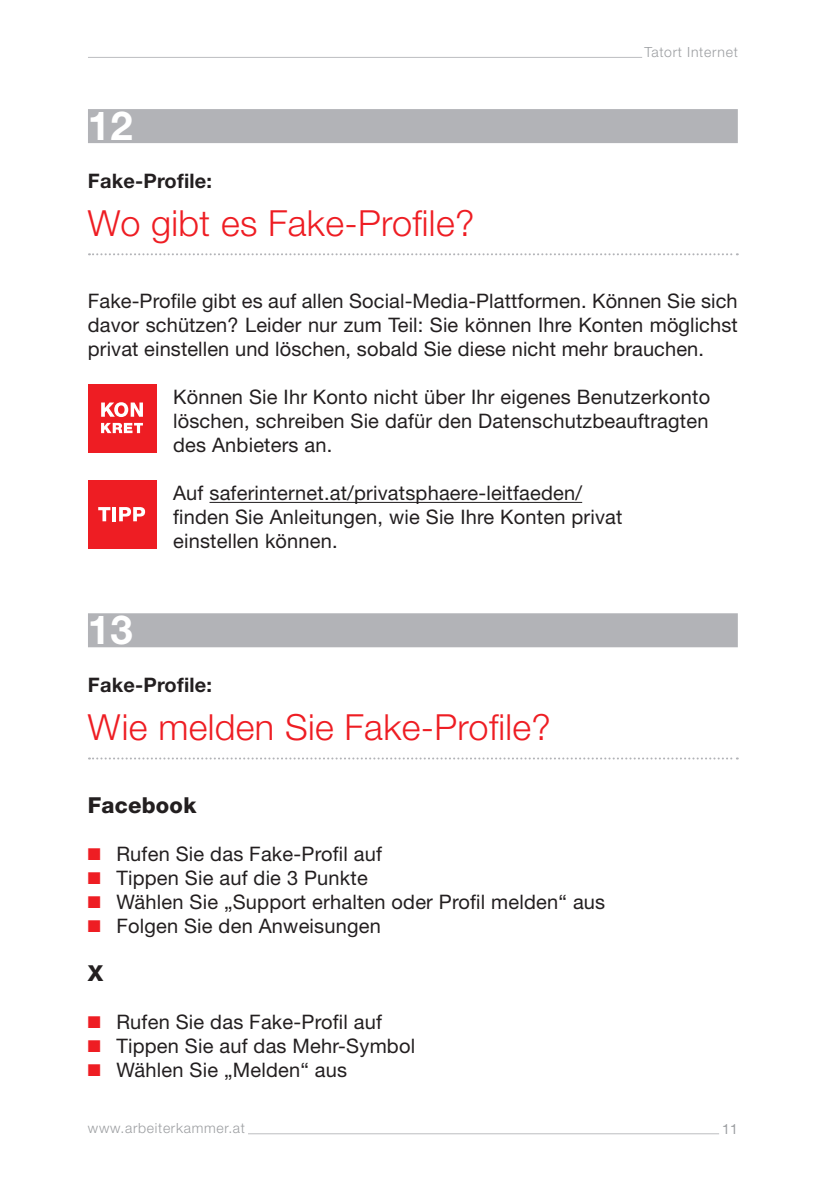
<style>
.page{position:relative;width:840px;height:1191px;background:#fff}
.page>*{position:absolute;margin:0;border:0;box-sizing:border-box;transform-origin:0 0}
.t1{font:700 40px "Helvetica Neue LT Std";color:#fff}
.t2{font:300 36px "Helvetica Neue LT Std";letter-spacing:.01em;color:#ee1d23}
.t3{font:800 22px "Helvetica Neue LT Std";letter-spacing:.01em;color:#231f20}
.t4{font:20px/24px "Helvetica Neue LT Std";letter-spacing:.01em;color:#231f20;text-align:justify}
.t5{font:700 20px "Helvetica Neue LT Std";letter-spacing:.01em;color:#231f20}
.t6{font:300 14px "Helvetica Neue LT Std";letter-spacing:.05em;color:#9d9fa2}
.t7{font:14px "Helvetica Neue LT Std";color:#9d9fa2}
.s1{color:#ee1d23}
</style>
<div class="page">
<hr style="left:248px;top:1133px;width:470px;height:1px;background:#bcbdc0">
<hr style="left:88px;top:57px;width:553px;height:1px;background:#bcbdc0">
<div style="left:88px;top:109px;width:649px;height:34px;background:#b2b3b7"></div>
<svg style="left:89px;top:253px;width:648px;height:2px"></svg>
<hr style="left:209px;top:502px;width:373px;height:1px;background:#231f20">
<div style="left:88px;top:613px;width:649px;height:34px;background:#b2b3b7"></div>
<svg style="left:89px;top:757px;width:648px;height:2px"></svg>
<div style="left:88px;top:384px;width:68px;height:68px;background:#ee1d23"></div>
<svg style="left:101px;top:402px;width:42px;height:15px"></svg>
<svg style="left:101px;top:423px;width:42px;height:10px"></svg>
<div style="left:88px;top:480px;width:68px;height:68px;background:#ee1d23"></div>
<svg style="left:98px;top:507px;width:12px;height:14px"></svg>
<hr style="left:112px;top:507px;width:4px;height:14px;background:#fff">
<svg style="left:119px;top:507px;width:26px;height:14px"></svg>
<h1 class="t1" style="left:88px;top:101px;width:46px">12</h1>
<p class="t5" style="left:88px;top:169px;width:126px">Fake-Profile:</p>
<h2 class="t2" style="left:88px;top:201px;width:388px">Wo gibt es Fake-Profile?</h2>
<p class="t6" style="left:644px;top:43px;width:95px">Tatort Internet</p>
<p class="t4" style="left:88px;top:289px;width:651px">Fake-Profile gibt es auf allen Social-Media-Plattformen. Können Sie sich davor schützen? Leider nur zum Teil: Sie können Ihre Konten möglichst privat einstellen und löschen, sobald Sie diese nicht mehr brauchen.</p>
<p class="t4" style="left:173px;top:385px;width:538px">Können Sie Ihr Konto nicht über Ihr eigenes Benutzerkonto löschen, schreiben Sie dafür den Datenschutzbeauftragten des Anbieters an.</p>
<p class="t4" style="left:173px;top:481px;width:450px;text-align:left">Auf saferinternet.at/privatsphaere-leitfaeden/ finden Sie Anleitungen, wie Sie Ihre Konten privat einstellen können.</p>
<h1 class="t1" style="left:88px;top:605px;width:46px">13</h1>
<p class="t5" style="left:88px;top:673px;width:126px">Fake-Profile:</p>
<h2 class="t2" style="left:88px;top:705px;width:464px">Wie melden Sie Fake-Profile?</h2>
<p class="t3" style="left:88px;top:791px;width:110px">Facebook</p>
<p class="t4" style="left:88px;top:841px;width:295px"><span class="s1">■</span> Rufen Sie das Fake-Profil auf</p>
<p class="t4" style="left:88px;top:865px;width:281px"><span class="s1">■</span> Tippen Sie auf die 3 Punkte</p>
<p class="t4" style="left:88px;top:889px;width:518px"><span class="s1">■</span> Wählen Sie „Support erhalten oder Profil melden“ aus</p>
<p class="t4" style="left:88px;top:913px;width:294px"><span class="s1">■</span> Folgen Sie den Anweisungen</p>
<p class="t3" style="left:88px;top:959px;width:17px">X</p>
<p class="t4" style="left:88px;top:1009px;width:295px"><span class="s1">■</span> Rufen Sie das Fake-Profil auf</p>
<p class="t4" style="left:88px;top:1033px;width:328px"><span class="s1">■</span> Tippen Sie auf das Mehr-Symbol</p>
<p class="t4" style="left:88px;top:1057px;width:260px"><span class="s1">■</span> Wählen Sie „Melden“ aus</p>
<p class="t6" style="left:88px;top:1119px;width:158px">www.arbeiterkammer.at</p>
<p class="t7" style="left:721px;top:1120px;width:17px">11</p>
</div>
